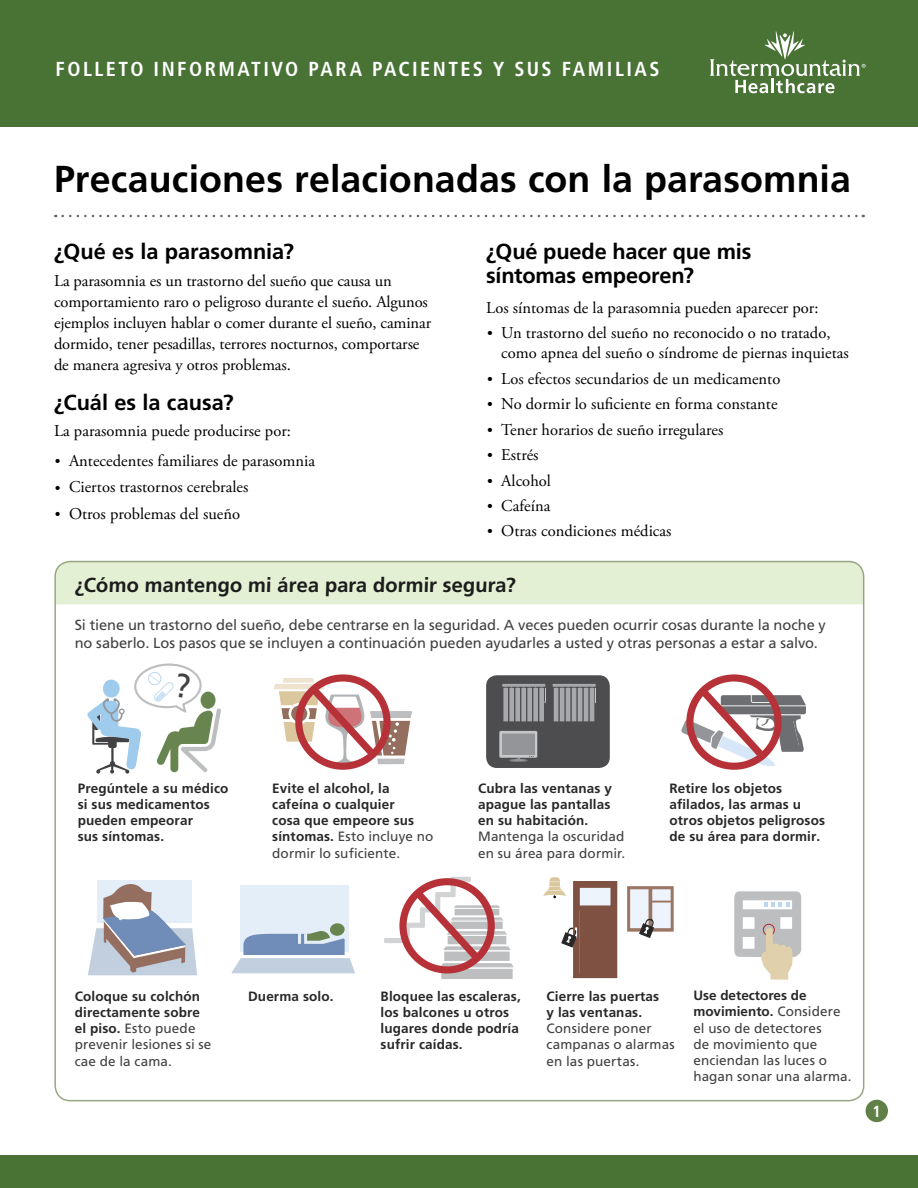
<style>
.page{position:relative;width:918px;height:1188px;background:#fff}
.page>*{position:absolute;margin:0;border:0;box-sizing:border-box;transform-origin:0 0}
.Title__h1{font:700 37.5px "Frutiger LT Std";letter-spacing:.005em;color:#000}
.Level_1{font:700 21.75px/24px "Frutiger LT Std";letter-spacing:-.005em;color:#000}
.t1{font:700 condensed 20.25px "Frutiger LT Std";letter-spacing:.12em;color:#fff}
.Opening_paragraph{font:700 20.25px "Frutiger LT Std";color:#1c1c1c}
.Main{font:16.5px/21px "Adobe Garamond Pro";color:#000}
.Main_tight_1{font:16.5px "Adobe Garamond Pro";color:#000}
.Page_Number{font:700 condensed 16.2px "Frutiger LT Std";color:#fff}
.Main_table{font:14.7px/18px "Frutiger LT Std";letter-spacing:-.005em;color:#414042}
.Main_table-2{font:700 13.5px/16px "Frutiger LT Std";letter-spacing:.01em;color:#292829}
.Main_table-3{font:13.5px/16.2px "Frutiger LT Std";letter-spacing:.01em;color:#414042}
.s1{font-size:15px}
.s2{font-weight:400;color:#414042}
.s3{font-weight:700;color:#292829}
</style>
<div class="page">
<div style="left:0;top:1156px;width:918px;height:32px;background:#497235"></div>
<div style="left:0;top:0;width:918px;height:127px;background:#497235"></div>
<svg style="left:710px;top:31px;width:156px;height:62px"></svg>
<div style="left:866px;top:1100px;width:22px;height:22px;background:#618047;border-radius:50%"></div>
<svg style="left:63px;top:215px;width:801px;height:2px"></svg>
<div style="left:55px;top:562px;width:809px;height:42px;background:#e3f0d4"></div>
<div style="left:486px;top:675px;width:124px;height:93px;background:#4d4d4f;border-radius:11px"></div>
<svg style="left:553px;top:684px;width:43px;height:37px;background:#919396"></svg>
<svg style="left:502px;top:684px;width:44px;height:37px"></svg>
<svg style="left:499px;top:731px;width:38px;height:31px"></svg>
<div style="left:502px;top:734px;width:32px;height:20px;background:#939598"></div>
<div style="left:686px;top:674px;width:96px;height:96px;border:7px solid #b73238;border-radius:50%"></div>
<svg style="left:681px;top:682px;width:125px;height:86px"></svg>
<div style="left:295px;top:674px;width:96px;height:96px;border:7px solid #b73238;border-radius:50%"></div>
<svg style="left:274px;top:678px;width:138px;height:87px"></svg>
<div style="left:240px;top:886px;width:108px;height:66px;background:#e4eef9"></div>
<div style="left:330px;top:923px;width:15px;height:13px;background:#69854f;border-radius:50%"></div>
<svg style="left:231px;top:930px;width:124px;height:43px"></svg>
<svg style="left:627px;top:886px;width:47px;height:52px;background:#cec7c6"></svg>
<svg style="left:543px;top:877px;width:74px;height:101px"></svg>
<div style="left:97px;top:880px;width:94px;height:43px;background:#e4eef9"></div>
<svg style="left:384px;top:877px;width:129px;height:102px"></svg>
<svg style="left:88px;top:881px;width:109px;height:94px"></svg>
<svg style="left:734px;top:891px;width:67px;height:89px"></svg>
<svg style="left:87px;top:663px;width:134px;height:111px"></svg>
<p class="t1" style="left:56px;top:57px;width:606px">FOLLETO INFORMATIVO PARA PACIENTES Y SUS FAMILIAS</p>
<p class="Title__h1" style="left:54px;top:157px;width:798px">Precauciones relacionadas con la parasomnia</p>
<p class="Level_1" style="left:54px;top:240px;width:242px">¿Qué es la parasomnia?</p>
<p class="Main" style="left:54px;top:271px;width:379px">La parasomnia es un trastorno del sueño que causa un comportamiento raro o peligroso durante el sueño. Algunos ejemplos incluyen hablar o comer durante el sueño, caminar dormido, tener pesadillas, terrores nocturnos, comportarse de manera agresiva y otros problemas.</p>
<p class="Level_1" style="left:54px;top:391px;width:181px">¿Cuál es la causa?</p>
<p class="Main_tight_1" style="left:54px;top:421px;width:238px">La parasomnia puede producirse por:</p>
<p class="Main" style="left:55px;top:451px;width:262px"><span class="s1">•</span> Antecedentes familiares de parasomnia</p>
<p class="Main" style="left:55px;top:477px;width:195px"><span class="s1">•</span> Ciertos trastornos cerebrales</p>
<p class="Main" style="left:55px;top:503px;width:187px"><span class="s1">•</span> Otros problemas del sueño</p>
<p class="Level_1" style="left:486px;top:240px;width:267px">¿Qué puede hacer que mis síntomas empeoren?</p>
<p class="Main_tight_1" style="left:486px;top:298px;width:334px">Los síntomas de la parasomnia pueden aparecer por:</p>
<p class="Main" style="left:501px;top:323px;width:349px;line-height:20.2px;text-indent:-14px"><span class="s1">•</span> Un trastorno del sueño no reconocido o no tratado, como apnea del sueño o síndrome de piernas inquietas</p>
<p class="Main" style="left:487px;top:369px;width:295px"><span class="s1">•</span> Los efectos secundarios de un medicamento</p>
<p class="Main" style="left:487px;top:394px;width:292px"><span class="s1">•</span> No dormir lo suficiente en forma constante</p>
<p class="Main" style="left:487px;top:420px;width:238px"><span class="s1">•</span> Tener horarios de sueño irregulares</p>
<p class="Main" style="left:487px;top:445px;width:53px"><span class="s1">•</span> Estrés</p>
<p class="Main" style="left:487px;top:470px;width:65px"><span class="s1">•</span> Alcohol</p>
<p class="Main" style="left:487px;top:496px;width:65px"><span class="s1">•</span> Cafeína</p>
<p class="Main" style="left:487px;top:521px;width:186px"><span class="s1">•</span> Otras condiciones médicas</p>
<p class="Opening_paragraph" style="left:75px;top:573px;width:443px">¿Cómo mantengo mi área para dormir segura?</p>
<p class="Main_table" style="left:75px;top:616px;width:753px">Si tiene un trastorno del sueño, debe centrarse en la seguridad. A veces pueden ocurrir cosas durante la noche y no saberlo. Los pasos que se incluyen a continuación pueden ayudarles a usted y otras personas a estar a salvo.</p>
<p class="Main_table-2" style="left:78px;top:780px;width:152px">Pregúntele a su médico si sus medicamentos pueden empeorar<br>sus síntomas.</p>
<p class="Main_table-2" style="left:272px;top:780px;width:163px">Evite el alcohol, la cafeína o cualquier<br>cosa que empeore sus síntomas. <span class="s2">Esto incluye no dormir lo suficiente.</span></p>
<p class="Main_table-2" style="left:478px;top:780px;width:149px">Cubra las ventanas y apague las pantallas en su habitación.<br><span class="s2">Mantenga la oscuridad en su área para dormir.</span></p>
<p class="Main_table-2" style="left:670px;top:780px;width:157px">Retire los objetos afilados, las armas u otros objetos peligrosos de su área para dormir.</p>
<p class="Main_table-3" style="left:75px;top:988px;width:138px"><span class="s3">Coloque su colchón directamente sobre el piso.</span> Esto puede prevenir lesiones si se cae de la cama.</p>
<p class="Main_table-2" style="left:248px;top:988px;width:87px">Duerma solo.</p>
<p class="Main_table-2" style="left:381px;top:988px;width:142px">Bloquee las escaleras, los balcones u otros lugares donde podría sufrir caídas.</p>
<p class="Main_table-3" style="left:547px;top:988px;width:130px"><span class="s3">Cierre las puertas<br>y las ventanas.<br></span>Considere poner campanas o alarmas en las puertas.</p>
<p class="Main_table-3" style="left:693px;top:988px;width:160px"><span class="s3">Use detectores de movimiento.</span> Considere el uso de detectores<br>de movimiento que enciendan las luces o hagan sonar una alarma.</p>
<p class="Page_Number" style="left:873px;top:1101px;width:10px">1</p>
</div>
